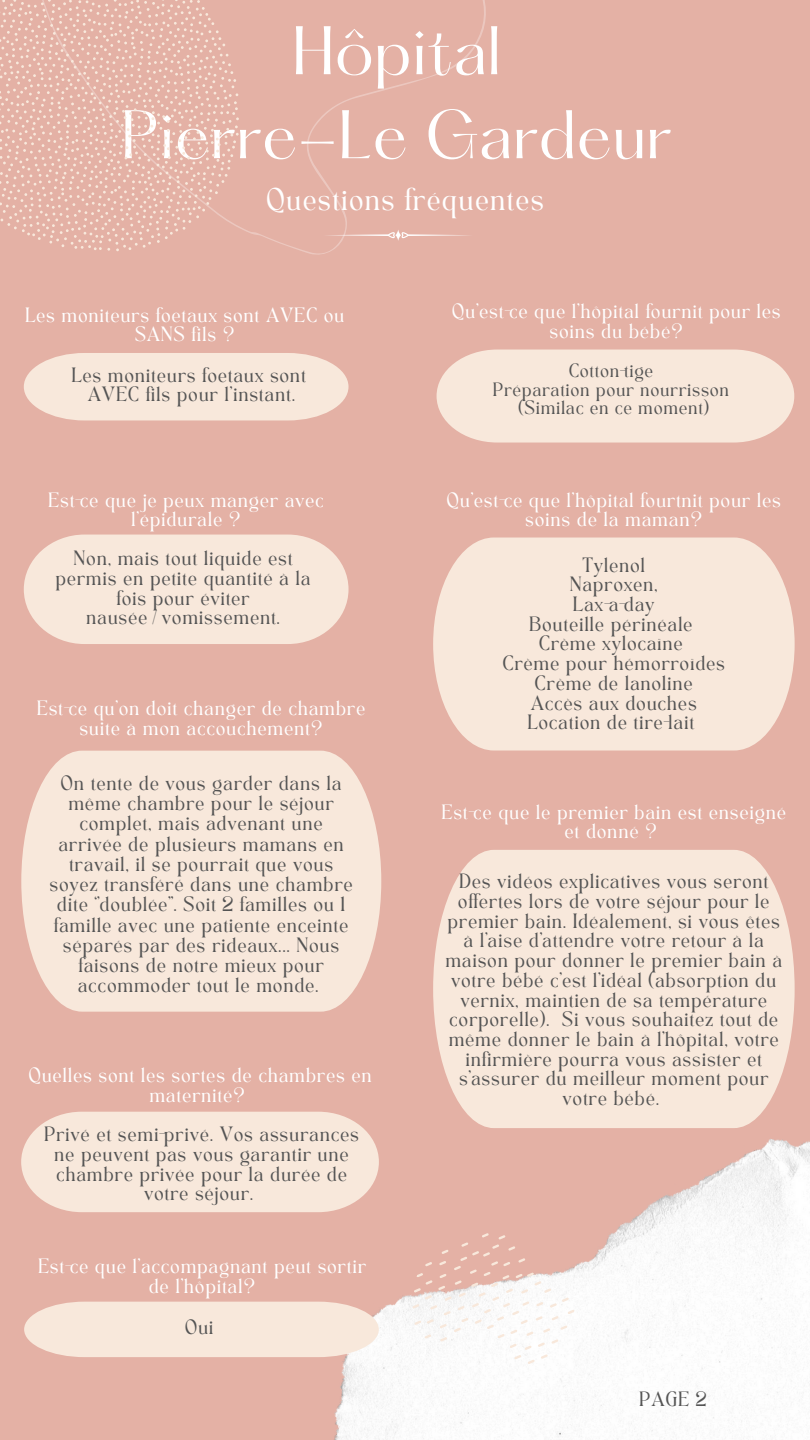
<style>
.page{position:relative;width:810px;height:1440px;background:#e4b1a5}
.page>*{position:absolute;margin:0;border:0;box-sizing:border-box;transform-origin:0 0}
.t1{font:60px/84px "Hatton";color:#fff;text-align:center}
.t2{font:22px "TAN Angleton";color:#fff}
.t3{font:14.5px/19.7px "TAN Angleton";color:#545454;text-align:center}
.t4{font:14.5px/19.7px "TAN Angleton";color:#fff;text-align:center}
.t5{font:13.5px/18.8px "TAN Angleton";color:#545454;text-align:center}
</style>
<div class="page">
<img style="left:291px;top:1139px;width:519px;height:301px">
<svg style="left:117px;top:0;width:369px;height:255px"></svg>
<svg style="left:412px;top:1232px;width:163px;height:134px"></svg>
<svg style="left:0;top:0;width:239px;height:251px"></svg>
<svg style="left:433px;top:850px;width:362px;height:278px;background:#f6e3d6"></svg>
<svg style="left:433px;top:538px;width:362px;height:213px;background:#f6e3d6"></svg>
<svg style="left:437px;top:350px;width:357px;height:93px;background:#f6e3d6"></svg>
<svg style="left:24px;top:1302px;width:355px;height:55px;background:#f6e5d8"></svg>
<svg style="left:21px;top:1112px;width:358px;height:100px;background:#f6e4d7"></svg>
<svg style="left:21px;top:751px;width:360px;height:261px;background:#f6e4d7"></svg>
<svg style="left:24px;top:535px;width:325px;height:109px;background:#f6e3d6"></svg>
<svg style="left:24px;top:353px;width:325px;height:67px;background:#f6e3d6"></svg>
<h1 class="t1" style="left:121px;top:15px;width:553px">Hôpital<br>Pierre-Le Gardeur</h1>
<h2 class="t2" style="left:265px;top:188px;width:281px">Questions fréquentes</h2>
<p class="t4" style="left:25px;top:307px;width:322px">Les moniteurs foetaux sont AVEC ou<br>SANS fils ?</p>
<p class="t3" style="left:71px;top:367px;width:237px">Les moniteurs foetaux sont<br>AVEC fils pour l'instant.</p>
<p class="t4" style="left:48px;top:492px;width:278px">Est-ce que je peux manger avec l'épidurale ?</p>
<p class="t3" style="left:55px;top:551px;width:257px">Non, mais tout liquide est permis en petite quantité à la fois pour éviter nausée/vomissement.</p>
<p class="t4" style="left:36px;top:700px;width:331px">Est-ce qu'on doit changer de chambre suite à mon accouchement?</p>
<p class="t3" style="left:49px;top:775px;width:306px;line-height:20.2px">On tente de vous garder dans la même chambre pour le séjour complet, mais advenant une arrivée de plusieurs mamans en travail, il se pourrait que vous soyez transféré dans une chambre dite ‘’doublée’’. Soit 2 familles ou 1 famille avec une patiente enceinte séparés par des rideaux... Nous faisons de notre mieux pour accommoder tout le monde.</p>
<p class="t4" style="left:28px;top:1068px;width:346px">Quelles sont les sortes de chambres en maternité?</p>
<p class="t3" style="left:44px;top:1127px;width:317px">Privé et semi-privé. Vos assurances ne peuvent pas vous garantir une chambre privée pour la durée de votre séjour.</p>
<p class="t4" style="left:38px;top:1259px;width:330px">Est-ce que l'accompagnant peut sortir de l'hôpital?</p>
<p class="t3" style="left:184px;top:1319px;width:31px">Oui</p>
<p class="t4" style="left:452px;top:304px;width:331px">Qu'est-ce que l'hôpital fournit pour les soins du bébé?</p>
<p class="t5" style="left:492px;top:363px;width:239px">Cotton-tige<br>Préparation pour nourrisson (Similac en ce moment)</p>
<p class="t4" style="left:446px;top:492px;width:337px">Qu'est-ce que l'hôpital fourtnit pour les soins de la maman?</p>
<p class="t3" style="left:502px;top:557px;width:225px">Tylenol<br>Naproxen,<br>Lax-a-day<br>Bouteille périnéale<br>Crème xylocaïne<br>Crème pour hémorroïdes<br>Crème de lanoline<br>Accès aux douches<br>Location de tire-lait</p>
<p class="t4" style="left:441px;top:804px;width:347px">Est-ce que le premier bain est enseigné et donné ?</p>
<p class="t3" style="left:445px;top:874px;width:339px">Des vidéos explicatives vous seront offertes lors de votre séjour pour le premier bain. Idéalement, si vous êtes à l’aise d’attendre votre retour à la maison pour donner le premier bain à votre bébé c’est l’idéal (absorption du vernix, maintien de sa température corporelle). Si vous souhaitez tout de même donner le bain à l’hôpital, votre infirmière pourra vous assister et s’assurer du meilleur moment pour votre bébé.</p>
<p class="t3" style="left:639px;top:1391px;width:69px">PAGE 2</p>
</div>
